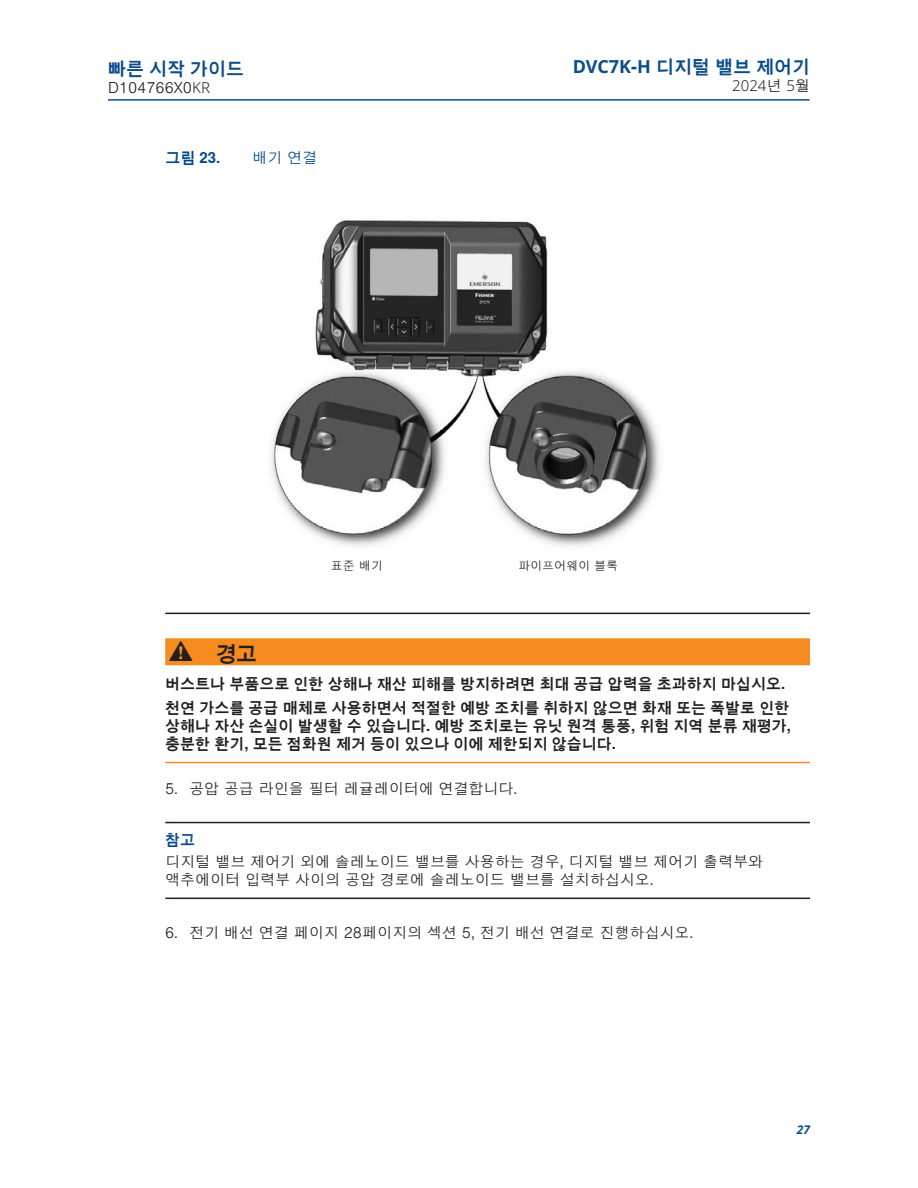
<style>
.page{position:relative;width:918px;height:1188px;background:#fff}
.page>*{position:absolute;margin:0;border:0;box-sizing:border-box;transform-origin:0 0}
.t1{font:700 21px "Nimbus Sans KOR";color:#231f20}
._07_MP_Manual_document_type_right_aligned{font:700 18px "Nimbus Sans KOR";color:#0b4c8c}
._06_Warning_text{font:700 15px/18px "Nimbus Sans KOR";color:#231f20;text-align:justify}
._06_Important___Tip_Text{font:300 15px/18px "Nimbus Sans KOR";color:#231f20}
._07_MP_Date_right_aligned{font:300 15px "Noto Sans";color:#231f20}
.t2{font:700 15px "Nimbus Sans KOR";color:#01478d}
.t3{font:300 15px "Nimbus Sans KOR";color:#01478d}
._06_Important___Tip{font:700 15px "Nimbus Sans KOR";color:#0b4c8c}
._03_Figure_call_outs{font:300 12px "Nimbus Sans KOR";color:#231f20}
.t4{font:italic 700 12px "Noto Sans";color:#0b4c8c}
.s1{font-family:"Noto Sans"}
.s2{font-family:"Nimbus Sans KOR"}
</style>
<div class="page">
<hr style="left:108px;top:99px;width:702px;height:2px;background:#0b4c8c">
<hr style="left:165px;top:613px;width:645px;height:1px;background:#231f20">
<div style="left:165px;top:638px;width:645px;height:27px;background:#f68b1f"></div>
<hr style="left:165px;top:762px;width:645px;height:1px;background:#f68b1f">
<hr style="left:165px;top:822px;width:645px;height:1px;background:#231f20">
<hr style="left:165px;top:898px;width:645px;height:1px;background:#231f20">
<img style="left:271px;top:220px;width:389px;height:327px">
<p class="_07_MP_Manual_document_type_right_aligned" style="left:108px;top:56px;width:138px">빠른 시작 가이드</p>
<p class="_06_Important___Tip_Text" style="left:108px;top:78px;width:104px">D104766X0<span class="s1">KR</span></p>
<p class="t2" style="left:165px;top:148px;width:57px">그림 23.</p>
<p class="t3" style="left:252px;top:149px;width:66px">배기 연결</p>
<p class="_07_MP_Manual_document_type_right_aligned" style="left:573px;top:54px;width:239px"><span class="s1">DVC7K</span>-<span class="s1">H</span> 디지털 밸브 제어기</p>
<p class="_07_MP_Date_right_aligned" style="left:732px;top:77px;width:79px">2024<span class="s2">년</span> 5<span class="s2">월</span></p>
<p class="_03_Figure_call_outs" style="left:331px;top:558px;width:53px">표준 배기</p>
<p class="_03_Figure_call_outs" style="left:518px;top:558px;width:101px">파이프어웨이 블록</p>
<p class="t1" style="left:216px;top:639px;width:43px">경고</p>
<p class="_06_Warning_text" style="left:165px;top:674px;width:622px">버스트나 부품으로 인한 상해나 재산 피해를 방지하려면 최대 공급 압력을 초과하지 마십시오.</p>
<p class="_06_Warning_text" style="left:165px;top:698px;width:627px">천연 가스를 공급 매체로 사용하면서 적절한 예방 조치를 취하지 않으면 화재 또는 폭발로 인한 상해나 자산 손실이 발생할 수 있습니다. 예방 조치로는 유닛 원격 통풍, 위험 지역 분류 재평가, 충분한 환기, 모든 점화원 제거 등이 있으나 이에 제한되지 않습니다.</p>
<p class="_06_Important___Tip_Text" style="left:165px;top:779px;width:354px">5. 공압 공급 라인을 필터 레귤레이터에 연결합니다.</p>
<p class="_06_Important___Tip" style="left:165px;top:829px;width:31px">참고</p>
<p class="_06_Important___Tip_Text" style="left:165px;top:852px;width:599px">디지털 밸브 제어기 외에 솔레노이드 밸브를 사용하는 경우, 디지털 밸브 제어기 출력부와 액추에이터 입력부 사이의 공압 경로에 솔레노이드 밸브를 설치하십시오.</p>
<p class="_06_Important___Tip_Text" style="left:165px;top:923px;width:530px">6. 전기 배선 연결 페이지 28페이지의 섹션 5, 전기 배선 연결로 진행하십시오.</p>
<p class="t4" style="left:797px;top:1121px;width:15px">27</p>
</div>
